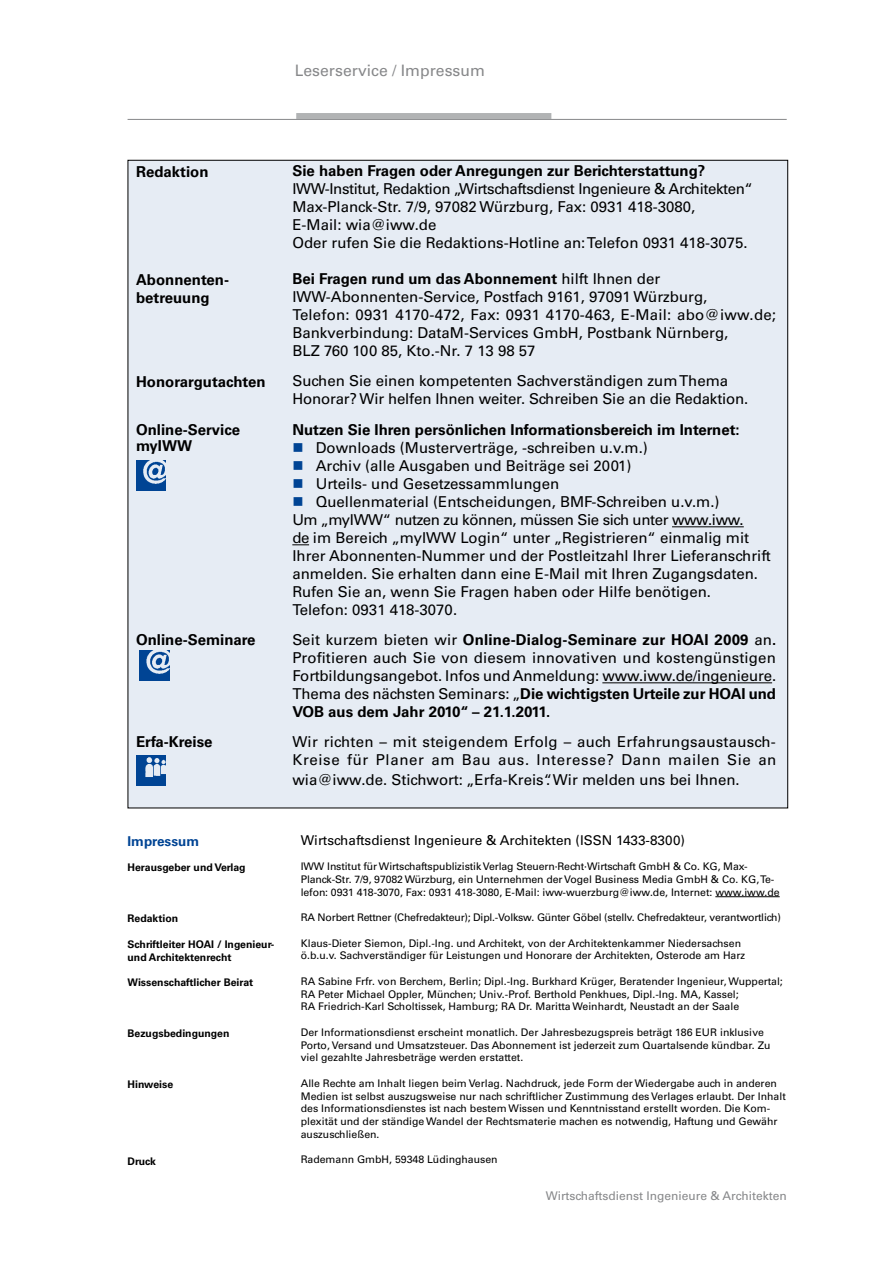
<style>
.page{position:relative;width:893px;height:1263px;background:#fff}
.page>*{position:absolute;margin:0;border:0;box-sizing:border-box;transform-origin:0 0}
.t1{font:15.75px "Univers";color:#87888a}
.t2{font:15px/18px "Univers";color:#000}
.t3{font:700 15px/18px "Univers";color:#000}
.t4{font:15px "Univers";letter-spacing:-.025em;color:#000}
.t5{font:13.5px "Univers";color:#000}
.t6{font:700 13.5px "Univers";color:#004494}
.t7{font:12px "Univers";color:#87888a}
.t8{font:10.5px/12.8px "Univers";color:#000}
.t9{font:700 10.5px/12.8px "Univers";color:#000}
.t10{font:10.5px "Univers";letter-spacing:-.02em;color:#000}
.s1{font-weight:700}
</style>
<div class="page">
<hr style="left:128px;top:119px;width:659px;height:1px;background:#87888a">
<div style="left:296px;top:113px;width:255px;height:6px;background:#b1b3b4"></div>
<hr style="left:715px;top:896px;width:65px;height:1px;background:#000">
<div style="left:128px;top:160px;width:660px;height:648px;background:#e6ecf4"></div>
<hr style="left:672px;top:526px;width:72px;height:1px;background:#000">
<svg style="left:292px;top:544px;width:17px;height:1px"></svg>
<hr style="left:602px;top:682px;width:170px;height:1px;background:#000">
<img style="left:136px;top:461px;width:30px;height:30px">
<img style="left:136px;top:756px;width:30px;height:29px">
<img style="left:139px;top:651px;width:30px;height:30px">
<p class="t1" style="left:295px;top:61px;width:192px">Leserservice / Impressum</p>
<p class="t3" style="left:136px;top:163px;width:74px">Redaktion</p>
<p class="t3" style="left:136px;top:271px;width:95px">Abonnenten&shy;betreuung</p>
<p class="t3" style="left:136px;top:373px;width:131px">Honorargutachten</p>
<p class="t3" style="left:136px;top:421px;width:106px;line-height:16.5px">Online-Service myIWW</p>
<p class="t3" style="left:136px;top:631px;width:121px">Online-Seminare</p>
<p class="t3" style="left:136px;top:733px;width:78px">Erfa-Kreise</p>
<p class="t3" style="left:292px;top:162px;width:414px">Sie haben Fragen oder Anregungen zur Berichterstattung?</p>
<p class="t2" style="left:292px;top:180px;width:462px">IWW-Institut, Redaktion „Wirtschaftsdienst Ingenieure &amp; Architekten“ Max-Planck-Str. 7/9, 97082 Würzburg, Fax: 0931 418-3080,<br>E-Mail: wia@iww.de<br>Oder rufen Sie die Redaktions-Hotline an: Telefon 0931 418-3075.</p>
<p class="t2" style="left:292px;top:270px;width:485px"><span class="s1">Bei Fragen rund um das Abonnement</span> hilft Ihnen der IWW-Abonnenten-Service, Postfach 9161, 97091 Würzburg,<br>Telefon: 0931 4170-472, Fax: 0931 4170-463, E-Mail: abo@iww.de; Bankverbindung: DataM-Services GmbH, Postbank Nürnberg,<br>BLZ 760 100 85, Kto.-Nr. 7 13 98 57</p>
<p class="t2" style="left:292px;top:372px;width:458px">Suchen Sie einen kompetenten Sachverständigen zum Thema<br>Honorar? Wir helfen Ihnen weiter. Schreiben Sie an die Redaktion.</p>
<p class="t3" style="left:292px;top:421px;width:449px">Nutzen Sie Ihren persönlichen Informationsbereich im Internet:</p>
<p class="t2" style="left:316px;top:439px;width:334px">Downloads (Musterverträge, -schreiben u.v.m.)</p>
<p class="t2" style="left:316px;top:457px;width:317px">Archiv (alle Ausgaben und Beiträge sei 2001)</p>
<p class="t2" style="left:316px;top:475px;width:245px">Urteils- und Gesetzessammlungen</p>
<p class="t2" style="left:316px;top:493px;width:405px">Quellenmaterial (Entscheidungen, BMF-Schreiben u.v.m.)</p>
<p class="t4" style="left:292px;top:511px;width:453px">Um „myIWW“ nutzen zu können, müssen Sie sich unter www.iww.</p>
<p class="t2" style="left:292px;top:529px;width:458px">de im Bereich „myIWW Login“ unter „Registrieren“ einmalig mit</p>
<p class="t2" style="left:292px;top:547px;width:480px">Ihrer Abonnenten-Nummer und der Postleitzahl Ihrer Lieferanschrift</p>
<p class="t2" style="left:292px;top:565px;width:467px">anmelden. Sie erhalten dann eine E-Mail mit Ihren Zugangsdaten.</p>
<p class="t2" style="left:292px;top:583px;width:420px">Rufen Sie an, wenn Sie Fragen haben oder Hilfe benötigen.</p>
<p class="t2" style="left:292px;top:601px;width:166px">Telefon: 0931 418-3070.</p>
<p class="t2" style="left:292px;top:631px;width:486px;text-align:justify">Seit kurzem bieten wir <span class="s1">Online-Dialog-Seminare zur HOAI 2009</span> an<span class="s1">.<br></span>Profitieren auch Sie von diesem innovativen und kostengünstigen Fortbildungsangebot. Infos und Anmeldung: www.iww.de/ingenieure.<br>Thema des nächsten Seminars: „<span class="s1">Die wichtigsten Urteile zur HOAI und VOB aus dem Jahr 2010“ – 21.1.2011.</span></p>
<p class="t2" style="left:292px;top:733px;width:486px">Wir richten – mit steigendem Erfolg – auch Erfahrungsaustausch-<br>Kreise für Planer am Bau aus. Interesse? Dann mailen Sie an</p>
<p class="t2" style="left:292px;top:771px;width:449px">wia@iww.de. Stichwort: „Erfa-Kreis“. Wir melden uns bei Ihnen.</p>
<p class="t6" style="left:128px;top:833px;width:73px">Impressum</p>
<p class="t9" style="left:128px;top:861px;width:120px">Herausgeber und Verlag</p>
<p class="t9" style="left:128px;top:912px;width:52px">Redaktion</p>
<p class="t9" style="left:128px;top:938px;width:148px">Schriftleiter HOAI / Ingenieur&shy;und Architektenrecht</p>
<p class="t9" style="left:128px;top:976px;width:127px">Wissenschaftlicher Beirat</p>
<p class="t9" style="left:128px;top:1027px;width:103px">Bezugsbedingungen</p>
<p class="t9" style="left:128px;top:1078px;width:47px">Hinweise</p>
<p class="t9" style="left:128px;top:1154px;width:30px">Druck</p>
<p class="t5" style="left:301px;top:832px;width:386px">Wirtschaftsdienst Ingenieure &amp; Architekten (ISSN 1433-8300)</p>
<p class="t8" style="left:301px;top:860px;width:480px">IWW Institut für Wirtschaftspublizistik Verlag Steuern·Recht·Wirtschaft GmbH &amp; Co. KG, Max-<br>Planck-Str. 7/9, 97082 Würzburg, ein Unternehmen der Vogel Business Media GmbH &amp; Co. KG, Te&shy;lefon: 0931 418-3070, Fax: 0931 418-3080, E-Mail: iww-wuerzburg@iww.de, Internet: www.iww.de</p>
<p class="t10" style="left:301px;top:911px;width:482px">RA Norbert Rettner (Chefredakteur); Dipl.-Volksw. Günter Göbel (stellv. Chefredakteur, verantwortlich)</p>
<p class="t8" style="left:301px;top:937px;width:446px">Klaus-Dieter Siemon, Dipl.-Ing. und Architekt, von der Architektenkammer Niedersachsen ö.b.u.v. Sachverständiger für Leistungen und Honorare der Architekten, Osterode am Harz</p>
<p class="t8" style="left:301px;top:975px;width:484px">RA Sabine Frfr. von Berchem, Berlin; Dipl.-Ing. Burkhard Krüger, Beratender Ingenieur, Wuppertal;<br>RA Peter Michael Oppler, München; Univ.-Prof. Berthold Penkhues, Dipl.-Ing. MA, Kassel;<br>RA Friedrich-Karl Scholtissek, Hamburg; RA Dr. Maritta Weinhardt, Neustadt an der Saale</p>
<p class="t8" style="left:301px;top:1026px;width:471px">Der Informationsdienst erscheint monatlich. Der Jahresbezugspreis beträgt 186 EUR inklusive<br>Porto, Versand und Umsatzsteuer. Das Abonnement ist jederzeit zum Quartalsende kündbar. Zu viel gezahlte Jahresbeträge werden erstattet.</p>
<p class="t8" style="left:301px;top:1077px;width:487px">Alle Rechte am Inhalt liegen beim Verlag. Nachdruck, jede Form der Wiedergabe auch in anderen Medien ist selbst auszugsweise nur nach schriftlicher Zustimmung des Verlages erlaubt. Der Inhalt des Informationsdienstes ist nach bestem Wissen und Kenntnisstand erstellt worden. Die Kom&shy;plexität und der ständige Wandel der Rechtsmaterie machen es notwendig, Haftung und Gewähr auszuschließen.</p>
<p class="t8" style="left:301px;top:1153px;width:198px">Rademann GmbH, 59348 Lüdinghausen</p>
<p class="t7" style="left:546px;top:1188px;width:242px">Wirtschaftsdienst Ingenieure &amp; Architekten</p>
</div>
